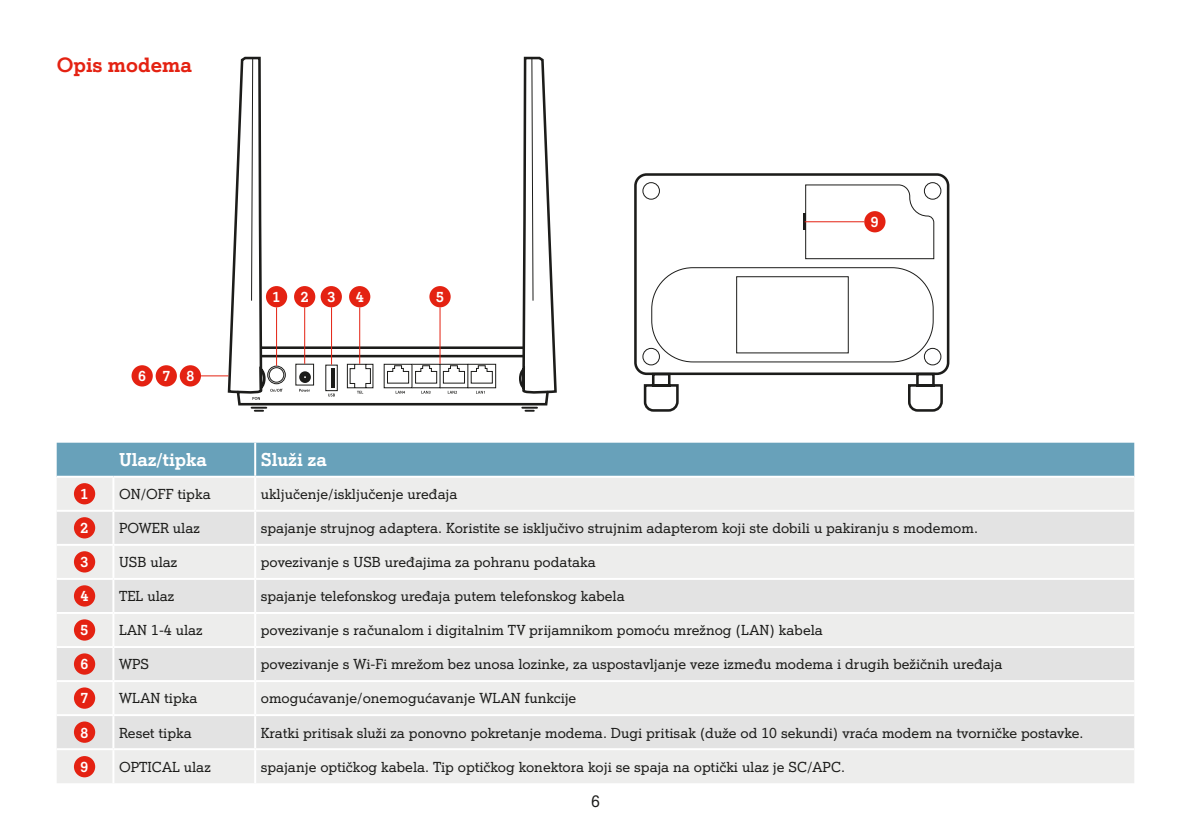
<style>
.page{position:relative;width:1191px;height:840px;background:#fff}
.page>*{position:absolute;margin:0;border:0;box-sizing:border-box;transform-origin:0 0}
.t1{font:700 20px "A1 Serif";color:#e42212}
.t2{font:700 18px "A1 Serif";color:#fff}
.t3{font:16px "A1 Serif";color:#1c1c1a}
.t4{font:14px "A1 Serif";color:#1c1c1a}
.t5{font:700 14px "A1 Serif";color:#fff}
</style>
<div class="page">
<svg style="left:228px;top:57px;width:290px;height:352px"></svg>
<svg style="left:251px;top:58px;width:2px;height:243px"></svg>
<hr style="left:261px;top:354px;width:262px;height:3px;background:#1c1c1a">
<hr style="left:331px;top:368px;width:3px;height:19px;background:#1c1c1a">
<div style="left:325px;top:364px;width:13px;height:27px;border:1px solid #1c1c1a"></div>
<div style="left:295px;top:363px;width:19px;height:22px;border:1px solid #1c1c1a"></div>
<div style="left:299px;top:371px;width:12px;height:12px;background:#1c1c1a;border-radius:50%"></div>
<div style="left:384px;top:363px;width:28px;height:25px;border:1px solid #1c1c1a"></div>
<svg style="left:387px;top:365px;width:22px;height:18px"></svg>
<div style="left:412px;top:363px;width:28px;height:25px;border:1px solid #1c1c1a"></div>
<svg style="left:415px;top:365px;width:22px;height:18px"></svg>
<div style="left:439px;top:363px;width:29px;height:25px;border:1px solid #1c1c1a"></div>
<div style="left:467px;top:363px;width:29px;height:25px;border:1px solid #1c1c1a"></div>
<svg style="left:443px;top:365px;width:50px;height:18px"></svg>
<svg style="left:267px;top:365px;width:19px;height:26px"></svg>
<svg style="left:299px;top:388px;width:11px;height:3px"></svg>
<svg style="left:252px;top:397px;width:8px;height:2px"></svg>
<svg style="left:328px;top:393px;width:7px;height:3px"></svg>
<svg style="left:346px;top:363px;width:28px;height:30px"></svg>
<svg style="left:396px;top:390px;width:9px;height:3px"></svg>
<svg style="left:421px;top:390px;width:9px;height:3px"></svg>
<svg style="left:448px;top:390px;width:9px;height:3px"></svg>
<svg style="left:476px;top:390px;width:9px;height:3px"></svg>
<svg style="left:251px;top:406px;width:15px;height:5px"></svg>
<svg style="left:518px;top:57px;width:39px;height:354px"></svg>
<div style="left:634px;top:173px;width:315px;height:202px;border:3px solid #1c1c1a;border-radius:11px"></div>
<svg style="left:642px;top:182px;width:299px;height:183px"></svg>
<svg style="left:805px;top:184px;width:129px;height:75px"></svg>
<svg style="left:642px;top:371px;width:302px;height:40px"></svg>
<div style="left:736px;top:276px;width:112px;height:77px;border:1px solid #1c1c1a"></div>
<hr style="left:803px;top:213px;width:3px;height:17px;background:#1c1c1a">
<div style="left:294px;top:286px;width:21px;height:21px;background:#e42212;border-radius:50%"></div>
<div style="left:321px;top:286px;width:21px;height:21px;background:#e42212;border-radius:50%"></div>
<div style="left:349px;top:286px;width:21px;height:21px;background:#e42212;border-radius:50%"></div>
<div style="left:429px;top:286px;width:22px;height:21px;background:#e42212;border-radius:50%"></div>
<div style="left:266px;top:286px;width:21px;height:21px;background:#e42212;border-radius:50%"></div>
<hr style="left:276px;top:307px;width:1px;height:58px;background:#e42212">
<hr style="left:304px;top:307px;width:1px;height:56px;background:#e42212">
<hr style="left:331px;top:307px;width:1px;height:57px;background:#e42212">
<hr style="left:359px;top:307px;width:1px;height:56px;background:#e42212">
<hr style="left:439px;top:307px;width:1px;height:56px;background:#e42212">
<div style="left:864px;top:211px;width:21px;height:21px;background:#e42212;border-radius:50%"></div>
<hr style="left:804px;top:221px;width:60px;height:1px;background:#e42212">
<svg style="left:201px;top:375px;width:27px;height:1px"></svg>
<div style="left:180px;top:365px;width:21px;height:21px;background:#e42212;border-radius:50%"></div>
<div style="left:131px;top:365px;width:22px;height:21px;background:#e42212;border-radius:50%"></div>
<div style="left:156px;top:365px;width:21px;height:21px;background:#e42212;border-radius:50%"></div>
<div style="left:57px;top:442px;width:1077px;height:33px;background:#68a1ba"></div>
<div style="left:57px;top:478px;width:1077px;height:304px;background:#ededec"></div>
<svg style="left:57px;top:511px;width:1077px;height:236px;background:#e8e7e7"></svg>
<hr style="left:254px;top:442px;width:2px;height:33px;background:#fff">
<hr style="left:112px;top:477px;width:2px;height:32px;background:#fff">
<hr style="left:254px;top:477px;width:2px;height:32px;background:#fff">
<hr style="left:57px;top:509px;width:56px;height:2px;background:#fff">
<hr style="left:113px;top:509px;width:142px;height:2px;background:#fff">
<hr style="left:112px;top:511px;width:2px;height:32px;background:#fff">
<hr style="left:255px;top:509px;width:879px;height:2px;background:#fff">
<hr style="left:254px;top:511px;width:2px;height:32px;background:#fff">
<hr style="left:57px;top:543px;width:56px;height:2px;background:#fff">
<hr style="left:113px;top:543px;width:142px;height:2px;background:#fff">
<hr style="left:112px;top:545px;width:2px;height:32px;background:#fff">
<hr style="left:255px;top:543px;width:879px;height:2px;background:#fff">
<hr style="left:254px;top:545px;width:2px;height:32px;background:#fff">
<hr style="left:57px;top:577px;width:56px;height:2px;background:#fff">
<hr style="left:113px;top:577px;width:142px;height:2px;background:#fff">
<hr style="left:112px;top:579px;width:2px;height:32px;background:#fff">
<hr style="left:255px;top:577px;width:879px;height:2px;background:#fff">
<hr style="left:254px;top:579px;width:2px;height:32px;background:#fff">
<hr style="left:57px;top:611px;width:56px;height:2px;background:#fff">
<hr style="left:113px;top:611px;width:142px;height:2px;background:#fff">
<hr style="left:112px;top:613px;width:2px;height:32px;background:#fff">
<hr style="left:255px;top:611px;width:879px;height:2px;background:#fff">
<hr style="left:254px;top:613px;width:2px;height:32px;background:#fff">
<hr style="left:57px;top:645px;width:56px;height:2px;background:#fff">
<hr style="left:113px;top:645px;width:142px;height:2px;background:#fff">
<hr style="left:112px;top:647px;width:2px;height:32px;background:#fff">
<hr style="left:255px;top:645px;width:879px;height:2px;background:#fff">
<hr style="left:254px;top:647px;width:2px;height:32px;background:#fff">
<hr style="left:57px;top:679px;width:56px;height:2px;background:#fff">
<hr style="left:113px;top:679px;width:142px;height:2px;background:#fff">
<hr style="left:112px;top:681px;width:2px;height:32px;background:#fff">
<hr style="left:255px;top:679px;width:879px;height:2px;background:#fff">
<hr style="left:254px;top:681px;width:2px;height:32px;background:#fff">
<hr style="left:57px;top:713px;width:56px;height:2px;background:#fff">
<hr style="left:113px;top:713px;width:142px;height:2px;background:#fff">
<hr style="left:112px;top:715px;width:2px;height:32px;background:#fff">
<hr style="left:255px;top:713px;width:879px;height:2px;background:#fff">
<hr style="left:254px;top:715px;width:2px;height:32px;background:#fff">
<hr style="left:57px;top:747px;width:56px;height:2px;background:#fff">
<hr style="left:113px;top:747px;width:142px;height:2px;background:#fff">
<hr style="left:112px;top:749px;width:2px;height:33px;background:#fff">
<hr style="left:255px;top:747px;width:879px;height:2px;background:#fff">
<hr style="left:254px;top:749px;width:2px;height:33px;background:#fff">
<div style="left:74px;top:483px;width:21px;height:21px;background:#e42212;border-radius:50%"></div>
<div style="left:74px;top:517px;width:21px;height:21px;background:#e42212;border-radius:50%"></div>
<div style="left:74px;top:551px;width:21px;height:21px;background:#e42212;border-radius:50%"></div>
<div style="left:74px;top:585px;width:21px;height:21px;background:#e42212;border-radius:50%"></div>
<div style="left:74px;top:619px;width:21px;height:21px;background:#e42212;border-radius:50%"></div>
<div style="left:74px;top:653px;width:21px;height:21px;background:#e42212;border-radius:50%"></div>
<div style="left:74px;top:687px;width:21px;height:21px;background:#e42212;border-radius:50%"></div>
<div style="left:74px;top:721px;width:21px;height:21px;background:#e42212;border-radius:50%"></div>
<div style="left:74px;top:755px;width:21px;height:21px;background:#e42212;border-radius:50%"></div>
<h1 class="t1" style="left:57px;top:52px;width:137px">Opis modema</h1>
<p class="t5" style="left:138px;top:367px;width:58px">678</p>
<p class="t5" style="left:273px;top:288px;width:9px">1</p>
<p class="t5" style="left:301px;top:288px;width:9px">2</p>
<p class="t5" style="left:327px;top:288px;width:9px">3</p>
<p class="t5" style="left:356px;top:288px;width:9px">4</p>
<p class="t5" style="left:436px;top:288px;width:9px">5</p>
<p class="t2" style="left:119px;top:448px;width:90px">Ulaz/tipka</p>
<p class="t2" style="left:261px;top:448px;width:67px">Služi za</p>
<p class="t5" style="left:871px;top:213px;width:9px">9</p>
<p class="t5" style="left:81px;top:485px;width:9px">1</p>
<p class="t4" style="left:119px;top:485px;width:93px">ON/OFF tipka</p>
<p class="t4" style="left:261px;top:485px;width:198px">uključenje/isključenje uređaja</p>
<p class="t5" style="left:81px;top:519px;width:9px">2</p>
<p class="t4" style="left:119px;top:519px;width:82px">POWER ulaz</p>
<p class="t4" style="left:261px;top:519px;width:718px">spajanje strujnog adaptera. Koristite se isključivo strujnim adapterom koji ste dobili u pakiranju s modemom.</p>
<p class="t5" style="left:81px;top:553px;width:9px">3</p>
<p class="t4" style="left:119px;top:553px;width:60px">USB ulaz</p>
<p class="t4" style="left:261px;top:553px;width:336px">povezivanje s USB uređajima za pohranu podataka</p>
<p class="t5" style="left:81px;top:587px;width:9px">4</p>
<p class="t4" style="left:119px;top:587px;width:57px">TEL ulaz</p>
<p class="t4" style="left:261px;top:587px;width:365px">spajanje telefonskog uređaja putem telefonskog kabela</p>
<p class="t5" style="left:81px;top:621px;width:9px">5</p>
<p class="t4" style="left:119px;top:621px;width:85px">LAN 1-4 ulaz</p>
<p class="t4" style="left:261px;top:621px;width:563px">povezivanje s računalom i digitalnim TV prijamnikom pomoću mrežnog (LAN) kabela</p>
<p class="t5" style="left:81px;top:655px;width:9px">6</p>
<p class="t4" style="left:119px;top:655px;width:31px">WPS</p>
<p class="t4" style="left:261px;top:655px;width:743px">povezivanje s Wi-Fi mrežom bez unosa lozinke, za uspostavljanje veze između modema i drugih bežičnih uređaja</p>
<p class="t5" style="left:81px;top:689px;width:9px">7</p>
<p class="t4" style="left:119px;top:689px;width:80px">WLAN tipka</p>
<p class="t4" style="left:261px;top:689px;width:317px">omogućavanje/onemogućavanje WLAN funkcije</p>
<p class="t5" style="left:81px;top:723px;width:9px">8</p>
<p class="t4" style="left:119px;top:723px;width:74px">Reset tipka</p>
<p class="t4" style="left:261px;top:723px;width:824px">Kratki pritisak služi za ponovno pokretanje modema. Dugi pritisak (duže od 10 sekundi) vraća modem na tvorničke postavke.</p>
<p class="t5" style="left:81px;top:757px;width:9px">9</p>
<p class="t4" style="left:119px;top:757px;width:93px">OPTICAL ulaz</p>
<p class="t4" style="left:261px;top:757px;width:585px">spajanje optičkog kabela. Tip optičkog konektora koji se spaja na optički ulaz je SC/APC.</p>
<p class="t3" style="left:591px;top:790px;width:10px">6</p>
</div>
